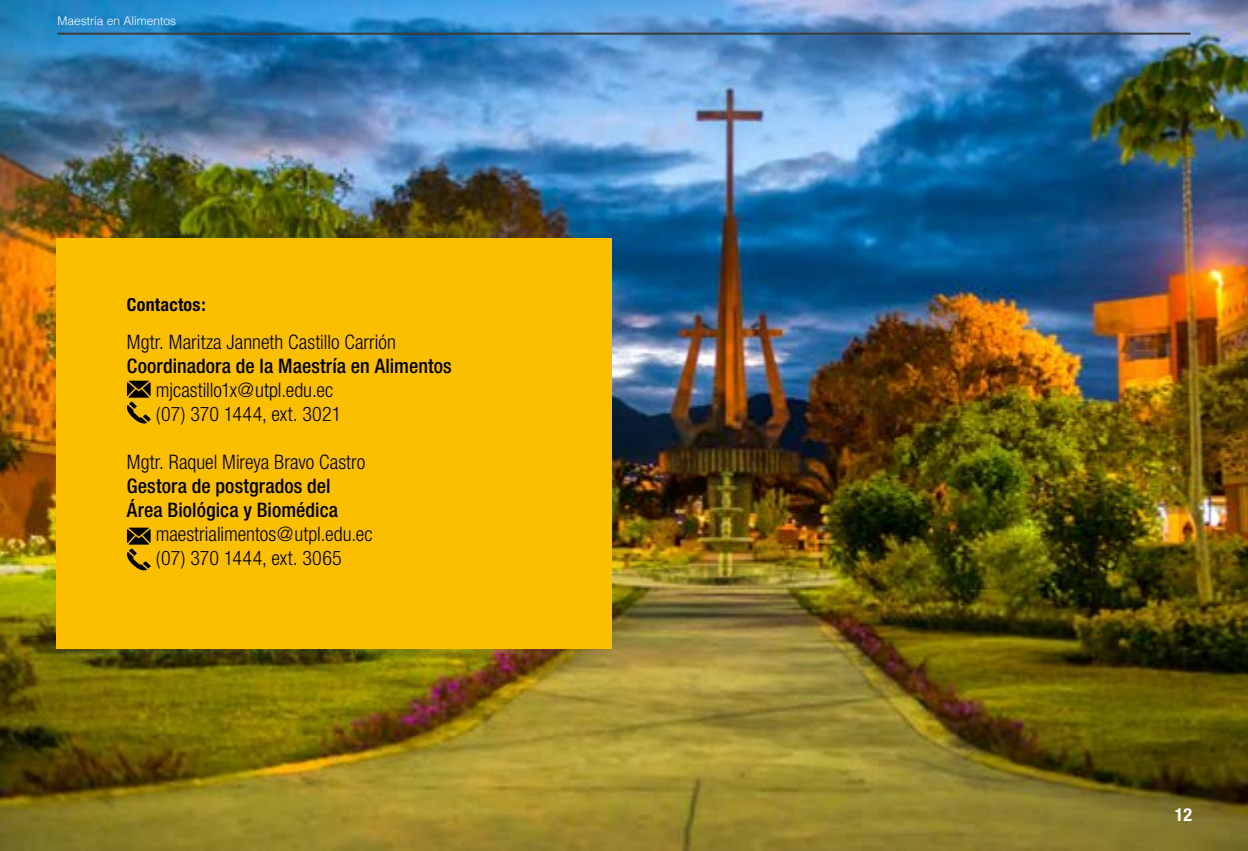
<style>
.page{position:relative;width:1248px;height:851px;background:#fff}
.page>*{position:absolute;margin:0;border:0;box-sizing:border-box;transform-origin:0 0}
.t1{font:300 condensed 20px/24px "Helvetica Neue";color:#000}
.t2{font:500 condensed 20px/24px "Helvetica Neue";letter-spacing:.005em;color:#000}
.t3{font:700 condensed 18px "Helvetica Neue";letter-spacing:.015em;color:#000}
.t4{font:700 condensed 18px "Helvetica Neue";color:#fff}
.t5{font:300 12px "Helvetica";color:#fff}
</style>
<div class="page">
<img style="left:0;top:0;width:1247px;height:850px">
<div style="left:57px;top:238px;width:555px;height:411px;background:#fcbf00"></div>
<svg style="left:127px;top:527px;width:24px;height:43px"></svg>
<svg style="left:127px;top:380px;width:24px;height:43px"></svg>
<hr style="left:57px;top:33px;width:1133px;height:2px;background:#3c3c3b">
<p class="t5" style="left:57px;top:11px;width:120px">Maestría en Alimentos</p>
<p class="t3" style="left:127px;top:294px;width:80px">Contactos:</p>
<p class="t1" style="left:127px;top:330px;width:270px">Mgtr. Maritza Janneth Castillo Carrión</p>
<p class="t2" style="left:127px;top:354px;width:326px">Coordinadora de la Maestría en Alimentos</p>
<p class="t1" style="left:156px;top:378px;width:187px">mjcastillo1x@utpl.edu.ec (07) 370 1444, ext. 3021</p>
<p class="t1" style="left:127px;top:450px;width:240px">Mgtr. Raquel Mireya Bravo Castro</p>
<p class="t2" style="left:127px;top:474px;width:213px">Gestora de postgrados del<br>Área Biológica y Biomédica</p>
<p class="t1" style="left:156px;top:522px;width:218px">maestrialimentos@utpl.edu.ec (07) 370 1444, ext. 3065</p>
<p class="t4" style="left:1174px;top:803px;width:19px">12</p>
</div>
